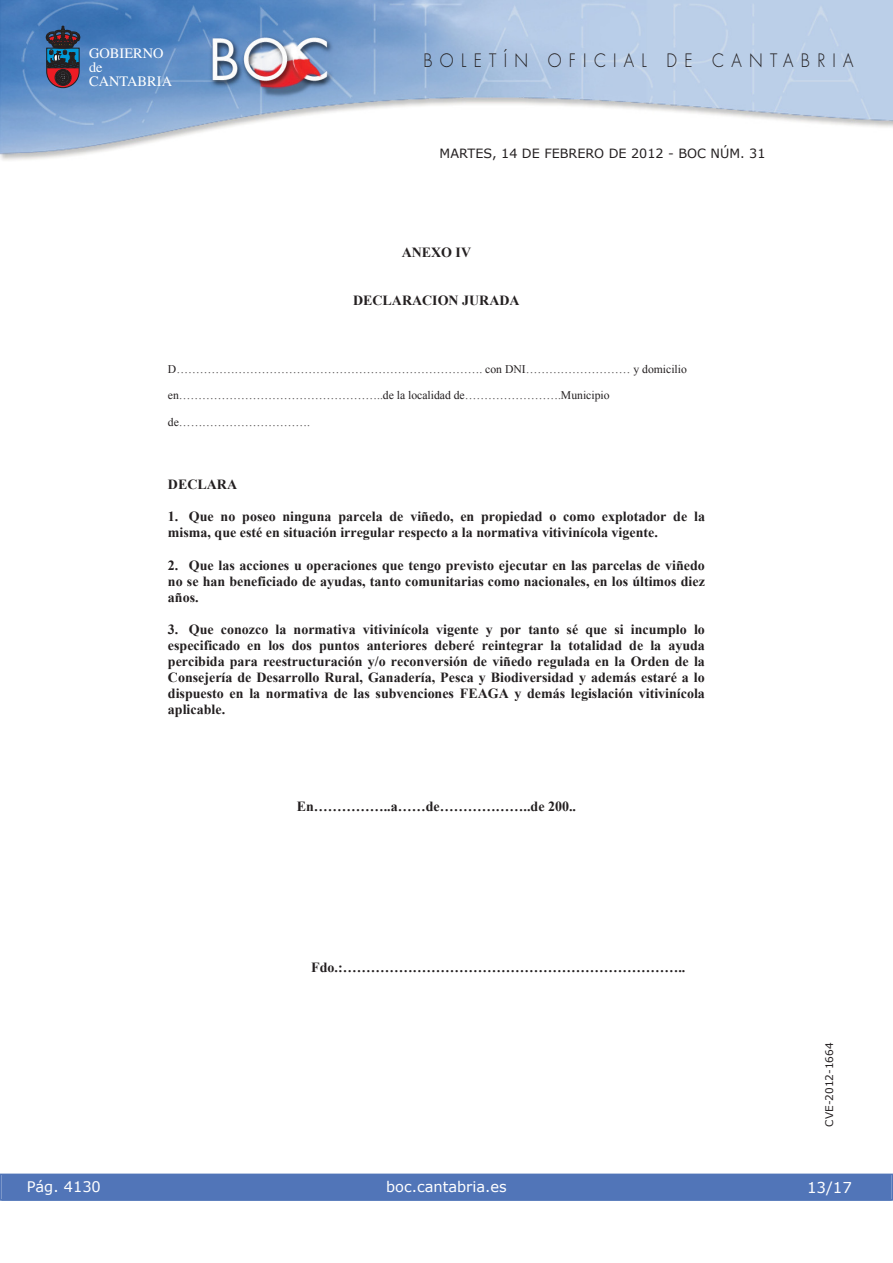
<style>
.page{position:relative;width:893px;height:1263px;background:#fff}
.page>*{position:absolute;margin:0;border:0;box-sizing:border-box;transform-origin:0 0}
.t1{font:300 18px "Futura";letter-spacing:.45em;color:#231f20;scale:.9 1}
.t2{font:15px "Verdana";color:#fff}
.t3{font:14.55px "Verdana";color:#fff}
.t4{font:14.4px/14.1px "Times";color:#fff}
.t5{font:700 13.95px/16px "Times New Roman";color:#231f20;text-align:justify}
.t6{font:12.75px "Verdana";color:#231f20}
.t7{font:11.7px "Times New Roman";color:#231f20}
.t8{font:10.5px "Verdana";color:#231f20}
</style>
<div class="page">
<img style="left:0;top:0;width:893px;height:161px">
<svg style="left:46px;top:26px;width:34px;height:62px;background:#464054"></svg>
<div style="left:1px;top:1174px;width:890px;height:27px;background:#5175b8"></div>
<div style="left:0;top:1174px;width:893px;height:27px;border:1px solid #5175b8"></div>
<p class="t4" style="left:89px;top:47px;width:85px">GOBIERNO de<br>CANTABRIA</p>
<p class="t1" style="left:423px;top:52px;width:479px">BOLETÍN OFICIAL DE CANTABRIA</p>
<p class="t6" style="left:440px;top:145px;width:327px">MARTES, 14 DE FEBRERO DE 2012 - BOC NÚM. 31</p>
<p class="t5" style="left:402px;top:244px;width:71px">ANEXO IV</p>
<p class="t5" style="left:353px;top:293px;width:168px">DECLARACION JURADA</p>
<p class="t7" style="left:168px;top:362px;width:520px">D……………………………………………………………………. con DNI……………………… y domicilio</p>
<p class="t7" style="left:168px;top:389px;width:443px">en……………………………………………..de la localidad de…………………….Municipio</p>
<p class="t7" style="left:168px;top:416px;width:144px">de…………………………….</p>
<p class="t5" style="left:168px;top:476px;width:71px">DECLARA</p>
<p class="t5" style="left:168px;top:509px;width:538px">1. Que no poseo ninguna parcela de viñedo, en propiedad o como explotador de la misma, que esté en situación irregular respecto a la normativa vitivinícola vigente.</p>
<p class="t5" style="left:168px;top:557px;width:538px">2. Que las acciones u operaciones que tengo previsto ejecutar en las parcelas de viñedo no se han beneficiado de ayudas, tanto comunitarias como nacionales, en los últimos diez años.</p>
<p class="t5" style="left:168px;top:621px;width:538px">3. Que conozco la normativa vitivinícola vigente y por tanto sé que si incumplo lo especificado en los dos puntos anteriores deberé reintegrar la totalidad de la ayuda percibida para reestructuración y/o reconversión de viñedo regulada en la Orden de la Consejería de Desarrollo Rural, Ganadería, Pesca y Biodiversidad y además estaré a lo dispuesto en la normativa de las subvenciones FEAGA y demás legislación vitivinícola aplicable.</p>
<p class="t5" style="left:297px;top:798px;width:281px">En……………..a……de………………..de 200..</p>
<p class="t5" style="left:311px;top:959px;width:376px">Fdo.:………………………………………………………………..</p>
<p class="t8" style="left:823px;top:1127px;width:86px;rotate:-90deg">CVE-2012-1664</p>
<p class="t3" style="left:27px;top:1177px;width:76px">Pág. 4130</p>
<p class="t3" style="left:386px;top:1178px;width:122px">boc.cantabria.es</p>
<p class="t2" style="left:807px;top:1178px;width:46px">13/17</p>
</div>
